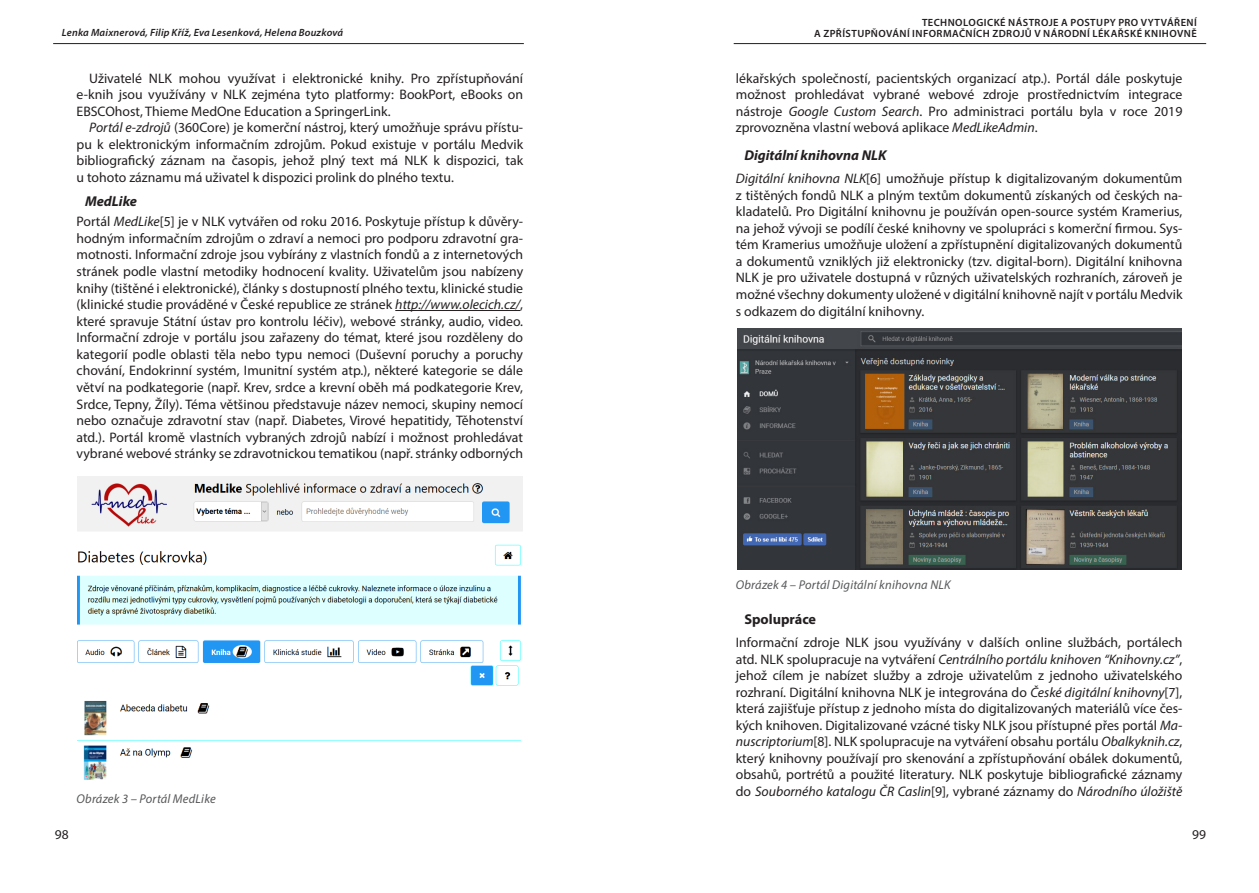
<style>
.page{position:relative;width:1259px;height:893px;background:#fff}
.page>*{position:absolute;margin:0;border:0;box-sizing:border-box;transform-origin:0 0}
.podnadpisy{font:italic 700 14.25px "Myriad Pro";color:#231f20}
.podnadpisy-2{font:700 14.25px "Myriad Pro";color:#231f20}
.prvni_odstavec{font:13.8px/16.5px "Myriad Pro";color:#231f20;text-align:justify}
.zakladni{font:13.8px/16.5px "Myriad Pro";color:#231f20;text-align:justify}
.t1{font:13.5px "Myriad Pro";color:#231f20}
.popisky_obrazek{font:italic 12.75px "Myriad Pro";letter-spacing:.015em;color:#57585a}
.t2{font:600 10.5px/11.2px "Myriad Pro";letter-spacing:.04em;color:#231f20;text-align:right}
.t3{font:italic 600 10.5px "Myriad Pro";letter-spacing:.02em;color:#231f20}
.s1{font-style:italic}
</style>
<div class="page">
<hr style="left:53px;top:43px;width:471px;height:1px;background:#231f20">
<hr style="left:733px;top:43px;width:473px;height:1px;background:#231f20">
<img style="left:737px;top:328px;width:444px;height:242px">
<hr style="left:395px;top:310px;width:125px;height:1px;background:#231f20">
<img style="left:78px;top:476px;width:444px;height:304px">
<p class="t3" style="left:62px;top:26px;width:283px">Lenka Maixnerová, Filip Kříž, Eva Lesenková, Helena Bouzková</p>
<p class="t2" style="left:814px;top:16px;width:384px">TECHNOLOGICKÉ NÁSTROJE A POSTUPY PRO VYTVÁŘENÍ<br>A ZPŘÍSTUPŇOVÁNÍ INFORMAČNÍCH ZDROJŮ V NÁRODNÍ LÉKAŘSKÉ KNIHOVNĚ</p>
<p class="prvni_odstavec" style="left:736px;top:70px;width:448px">lékařských společností, pacientských organizací atp.). Portál dále poskytuje možnost prohledávat vybrané webové zdroje prostřednictvím integrace nástroje <span class="s1">Google Custom Search</span>. Pro administraci portálu byla v roce 2019 zprovozněna vlastní webová aplikace <span class="s1">MedLikeAdmin</span>.</p>
<p class="podnadpisy" style="left:744px;top:146px;width:144px">Digitální knihovna NLK</p>
<p class="prvni_odstavec" style="left:736px;top:170px;width:448px"><span class="s1">Digitální knihovna NLK</span>[6] umožňuje přístup k digitalizovaným dokumentům z tištěných fondů NLK a plným textům dokumentů získaných od českých na&shy;kladatelů. Pro Digitální knihovnu je používán open-source systém Kramerius, na jehož vývoji se podílí české knihovny ve spolupráci s komerční firmou. Sys&shy;tém Kramerius umožňuje uložení a zpřístupnění digitalizovaných dokumentů a dokumentů vzniklých již elektronicky (tzv. digital-born). Digitální knihovna NLK je pro uživatele dostupná v různých uživatelských rozhraních, zároveň je možné všechny dokumenty uložené v digitální knihovně najít v portálu Medvik s odkazem do digitální knihovny.</p>
<p class="zakladni" style="left:77px;top:70px;width:448px;text-indent:13px">Uživatelé NLK mohou využívat i elektronické knihy. Pro zpřístupňování e-knih jsou využívány v NLK zejména tyto platformy: BookPort, eBooks on EBSCOhost, Thieme MedOne Education a SpringerLink.</p>
<p class="zakladni" style="left:77px;top:119px;width:448px;text-indent:13px"><span class="s1">Portál e-zdrojů</span> (360Core) je komerční nástroj, který umožňuje správu přístu&shy;pu k elektronickým informačním zdrojům. Pokud existuje v portálu Medvik bibliografický záznam na časopis, jehož plný text má NLK k dispozici, tak u tohoto záznamu má uživatel k dispozici prolink do plného textu.</p>
<p class="podnadpisy" style="left:85px;top:191px;width:53px">MedLike</p>
<p class="prvni_odstavec" style="left:77px;top:213px;width:448px">Portál <span class="s1">MedLike</span>[5] je v NLK vytvářen od roku 2016. Poskytuje přístup k důvěry&shy;hodným informačním zdrojům o zdraví a nemoci pro podporu zdravotní gra&shy;motnosti. Informační zdroje jsou vybírány z vlastních fondů a z internetových stránek podle vlastní metodiky hodnocení kvality. Uživatelům jsou nabízeny knihy (tištěné i elektronické), články s dostupností plného textu, klinické studie (klinické studie prováděné v České republice ze stránek <span class="s1">http://www.olecich.cz/</span>, které spravuje Státní ústav pro kontrolu léčiv), webové stránky, audio, video.<br>Informační zdroje v portálu jsou zařazeny do témat, které jsou rozděleny do kategorií podle oblasti těla nebo typu nemoci (Duševní poruchy a poruchy chování, Endokrinní systém, Imunitní systém atp.), některé kategorie se dále větví na podkategorie (např. Krev, srdce a krevní oběh má podkategorie Krev, Srdce, Tepny, Žíly). Téma většinou představuje název nemoci, skupiny nemocí nebo označuje zdravotní stav (např. Diabetes, Virové hepatitidy, Těhotenství atd.). Portál kromě vlastních vybraných zdrojů nabízí i možnost prohledávat vybrané webové stránky se zdravotnickou tematikou (např. stránky odborných</p>
<p class="popisky_obrazek" style="left:77px;top:790px;width:141px">Obrázek 3 – Portál MedLike</p>
<p class="popisky_obrazek" style="left:736px;top:577px;width:216px">Obrázek 4 – Portál Digitální knihovna NLK</p>
<p class="podnadpisy-2" style="left:744px;top:610px;width:73px">Spolupráce</p>
<p class="prvni_odstavec" style="left:736px;top:634px;width:448px">Informační zdroje NLK jsou využívány v dalších online službách, portálech atd. NLK spolupracuje na vytváření <span class="s1">Centrálního portálu knihoven “Knihovny.cz”</span>, jehož cílem je nabízet služby a zdroje uživatelům z jednoho uživatelského rozhraní. Digitální knihovna NLK je integrována do <span class="s1">České digitální knihovny</span>[7], která zajišťuje přístup z jednoho místa do digitalizovaných materiálů více čes&shy;kých knihoven. Digitalizované vzácné tisky NLK jsou přístupné přes portál <span class="s1">Ma&shy;nuscriptorium</span>[8]. NLK spolupracuje na vytváření obsahu portálu <span class="s1">Obalkyknih.cz</span>, který knihovny používají pro skenování a zpřístupňování obálek dokumentů, obsahů, portrétů a použité literatury. NLK poskytuje bibliografické záznamy do <span class="s1">Souborného katalogu ČR Caslin</span>[9], vybrané záznamy do <span class="s1">Národního úložiště</span></p>
<p class="t1" style="left:55px;top:826px;width:15px">98</p>
<p class="t1" style="left:1192px;top:826px;width:15px">99</p>
</div>
